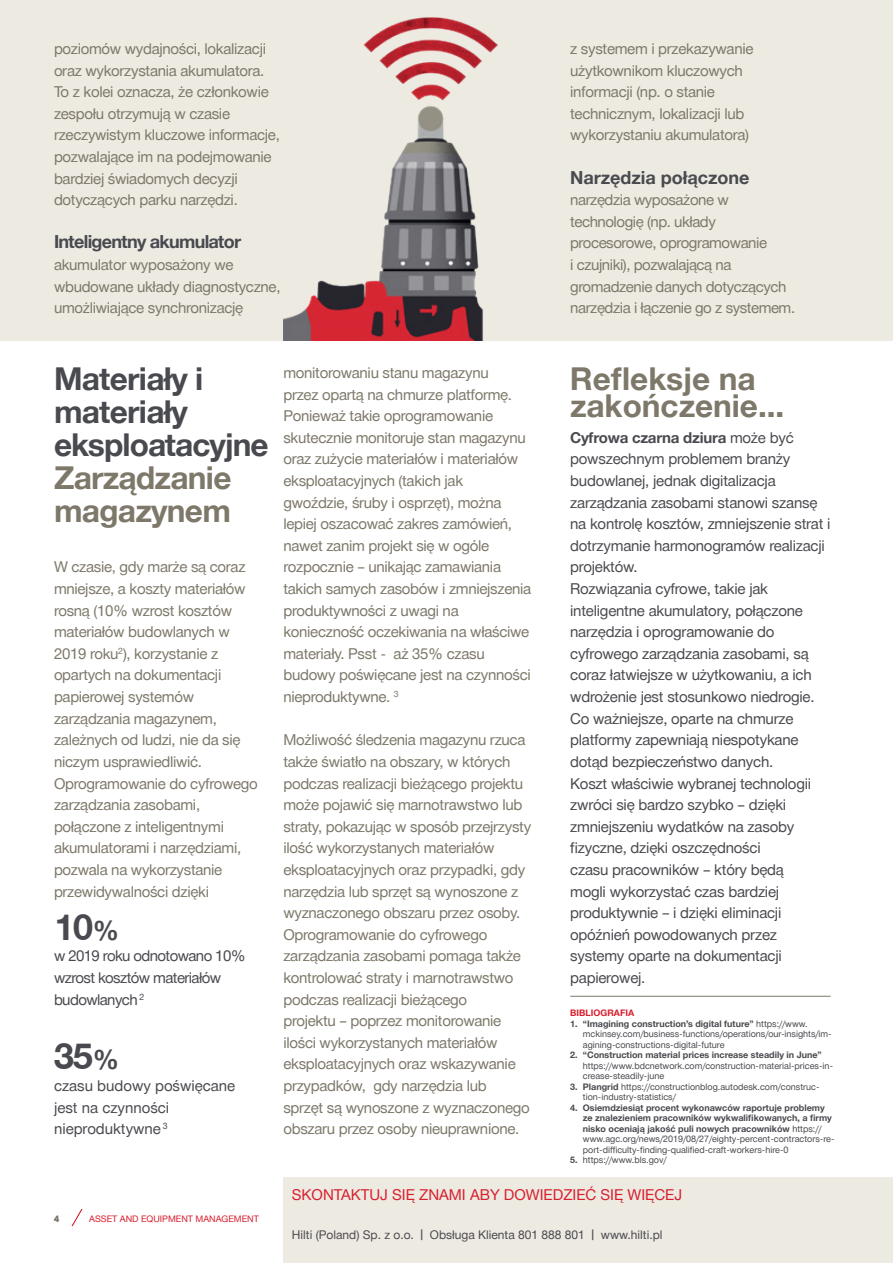
<style>
.page{position:relative;width:893px;height:1263px;background:#fff}
.page>*{position:absolute;margin:0;border:0;box-sizing:border-box;transform-origin:0 0}
.t1{font:700 36px "Hilti";color:#494a4f}
.t2{font:700 31.5px/33px "Hilti";letter-spacing:-.02em;color:#494a4f}
.t3{font:700 31.5px/27px "Hilti";color:#7d7869}
.t4{font:700 31.5px/33px "Hilti";letter-spacing:-.02em;color:#7d7869}
.t5{font:700 18px "Hilti";letter-spacing:-.04em;color:#494a4f}
.t6{font:700 18px "Hilti";color:#494a4f}
.t7{font:15px/21.6px "Hilti";letter-spacing:-.02em;color:#7d7869}
.t8{font:15px/21.6px "Hilti";letter-spacing:-.015em;color:#494a4f}
.t9{font:15px/21.6px "Hilti";letter-spacing:-.04em;color:#494a4f}
.t10{font:15px "Hilti";color:#d81f2e}
.t11{font:12px "Hilti";color:#4c4951}
.t12{font:9px/10.5px "Hilti";color:#494a4f}
.t13{font:700 9px/10.5px "Hilti";color:#494a4f}
.t14{font:9px "Hilti";color:#d81f2e}
.t15{font:700 9px "Hilti";color:#d81f2e}
.t16{font:700 9px "Hilti";color:#7d7869}
.s1{font-size:27px}
.s2{font-weight:700}
.s3{font-weight:400}
</style>
<div class="page">
<div style="left:0;top:1px;width:893px;height:340px;background:#edeae2"></div>
<svg style="left:72px;top:1209px;width:10px;height:17px"></svg>
<hr style="left:570px;top:996px;width:261px;height:1px;background:#7d7869">
<img style="left:283px;top:17px;width:215px;height:324px">
<div style="left:283px;top:1177px;width:610px;height:86px;background:#edeae2"></div>
<p class="t7" style="left:54px;top:38px;width:227px">poziomów wydajności, lokalizacji oraz wykorzystania akumulatora.<br>To z kolei oznacza, że członkowie zespołu otrzymują w czasie rzeczywistym kluczowe informacje, pozwalające im na podejmowanie bardziej świadomych decyzji dotyczących parku narzędzi.</p>
<p class="t5" style="left:54px;top:232px;width:189px">Inteligentny akumulator</p>
<p class="t7" style="left:54px;top:254px;width:228px">akumulator wyposażony we wbudowane układy diagnostyczne, umożliwiające synchronizację</p>
<h2 class="t2" style="left:54px;top:362px;width:216px">Materiały i materiały eksploatacyjne</h2>
<h2 class="t4" style="left:54px;top:461px;width:179px">Zarządzanie magazynem</h2>
<p class="t7" style="left:54px;top:556px;width:205px">W czasie, gdy marże są coraz mniejsze, a koszty materiałów rosną (10% wzrost kosztów materiałów budowlanych w<br>2019 roku<sup>2</sup>), korzystanie z opartych na dokumentacji papierowej systemów zarządzania magazynem, zależnych od ludzi, nie da się niczym usprawiedliwić.<br>Oprogramowanie do cyfrowego zarządzania zasobami, połączone z inteligentnymi akumulatorami i narzędziami, pozwala na wykorzystanie przewidywalności dzięki</p>
<h1 class="t1" style="left:54px;top:906px;width:67px">10<span class="s1">%</span></h1>
<p class="t9" style="left:54px;top:945px;width:193px">w 2019 roku odnotowano 10% wzrost kosztów materiałów budowlanych <sup>2</sup></p>
<h1 class="t1" style="left:54px;top:1036px;width:67px">35<span class="s1">%</span></h1>
<p class="t8" style="left:54px;top:1075px;width:183px">czasu budowy poświęcane jest na czynności nieproduktywne <sup>3</sup></p>
<p class="t7" style="left:283px;top:362px;width:249px">monitorowaniu stanu magazynu<br>przez opartą na chmurze platformę.<br>Ponieważ takie oprogramowanie skutecznie monitoruje stan magazynu oraz zużycie materiałów i materiałów eksploatacyjnych (takich jak gwoździe, śruby i osprzęt), można lepiej oszacować zakres zamówień, nawet zanim projekt się w ogóle rozpocznie – unikając zamawiania takich samych zasobów i zmniejszenia produktywności z uwagi na konieczność oczekiwania na właściwe materiały. Psst - aż 35% czasu budowy poświęcane jest na czynności nieproduktywne. <sup>3</sup></p>
<p class="t7" style="left:283px;top:729px;width:249px">Możliwość śledzenia magazynu rzuca także światło na obszary, w których podczas realizacji bieżącego projektu może pojawić się marnotrawstwo lub straty, pokazując w sposób przejrzysty ilość wykorzystanych materiałów eksploatacyjnych oraz przypadki, gdy narzędzia lub sprzęt są wynoszone z wyznaczonego obszaru przez osoby.<br>Oprogramowanie do cyfrowego zarządzania zasobami pomaga także kontrolować straty i marnotrawstwo podczas realizacji bieżącego<br>projektu – poprzez monitorowanie ilości wykorzystanych materiałów eksploatacyjnych oraz wskazywanie przypadków, gdy narzędzia lub<br>sprzęt są wynoszone z wyznaczonego obszaru przez osoby nieuprawnione.</p>
<p class="t7" style="left:570px;top:38px;width:185px">z systemem i przekazywanie użytkownikom kluczowych informacji (np. o stanie technicznym, lokalizacji lub wykorzystaniu akumulatora)</p>
<p class="t6" style="left:570px;top:167px;width:181px">Narzędzia połączone</p>
<p class="t7" style="left:570px;top:189px;width:226px">narzędzia wyposażone w technologię (np. układy procesorowe, oprogramowanie<br>i czujniki), pozwalającą na gromadzenie danych dotyczących narzędzia i łączenie go z systemem.</p>
<h2 class="t3" style="left:570px;top:365px;width:216px">Refleksje na zakończenie...</h2>
<p class="t8" style="left:570px;top:427px;width:262px"><span class="s2">Cyfrowa czarna dziura</span> może być powszechnym problemem branży budowlanej, jednak digitalizacja zarządzania zasobami stanowi szansę na kontrolę kosztów, zmniejszenie strat i dotrzymanie harmonogramów realizacji projektów.<br>Rozwiązania cyfrowe, takie jak inteligentne akumulatory, połączone narzędzia i oprogramowanie do cyfrowego zarządzania zasobami, są coraz łatwiejsze w użytkowaniu, a ich wdrożenie jest stosunkowo niedrogie.<br>Co ważniejsze, oparte na chmurze platformy zapewniają niespotykane dotąd bezpieczeństwo danych.<br>Koszt właściwie wybranej technologii zwróci się bardzo szybko – dzięki zmniejszeniu wydatków na zasoby fizyczne, dzięki oszczędności<br>czasu pracowników – który będą<br>mogli wykorzystać czas bardziej produktywnie – i dzięki eliminacji opóźnień powodowanych przez systemy oparte na dokumentacji papierowej.</p>
<p class="t15" style="left:570px;top:1008px;width:65px">BIBLIOGRAFIA</p>
<p class="t12" style="left:583px;top:1018px;width:250px;text-indent:-13px"><span class="s2">1. “Imagining construction’s digital future”</span> https://www. mckinsey.com/business-functions/operations/our-insights/im&shy;agining-constructions-digital-future</p>
<p class="t13" style="left:570px;top:1050px;width:253px">2. “Construction material prices increase steadily in June”</p>
<p class="t12" style="left:583px;top:1060px;width:252px">https://www.bdcnetwork.com/construction-material-prices-in&shy;crease-steadily-june</p>
<p class="t12" style="left:583px;top:1081px;width:238px;text-indent:-13px"><span class="s2">3. Plangrid</span> https://constructionblog.autodesk.com/construc&shy;tion-industry-statistics/</p>
<p class="t13" style="left:583px;top:1102px;width:253px;text-indent:-13px">4. Osiemdziesiąt procent wykonawców raportuje problemy ze znalezieniem pracowników wykwalifikowanych, a firmy nisko oceniają jakość puli nowych pracowników <span class="s3">https:// www.agc.org/news/2019/08/27/eighty-percent-contractors-re&shy;port-difficulty-finding-qualified-craft-workers-hire-0</span></p>
<p class="t12" style="left:570px;top:1155px;width:98px"><span class="s2">5.</span> https://www.bls.gov/</p>
<p class="t16" style="left:54px;top:1213px;width:7px">4</p>
<p class="t14" style="left:89px;top:1213px;width:171px">ASSET AND EQUIPMENT MANAGEMENT</p>
<p class="t10" style="left:292px;top:1185px;width:392px">SKONTAKTUJ SIĘ ZNAMI ABY DOWIEDZIEĆ SIĘ WIĘCEJ</p>
<p class="t11" style="left:292px;top:1227px;width:372px">Hilti (Poland) Sp. z o.o. | Obsługa Klienta 801 888 801 | www.hilti.pl</p>
</div>
